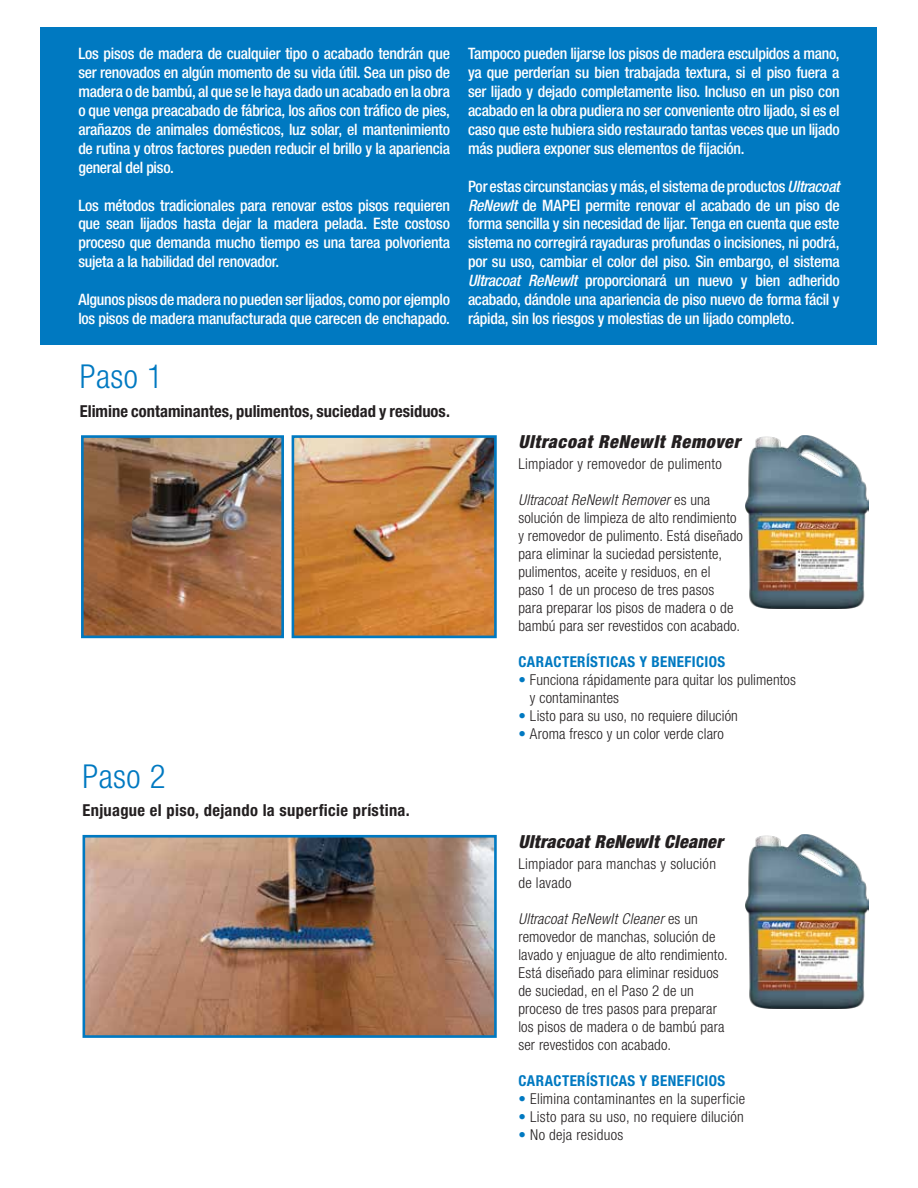
<style>
.page{position:relative;width:918px;height:1188px;background:#fff}
.page>*{position:absolute;margin:0;border:0;box-sizing:border-box;transform-origin:0 0}
.t1{font:300 condensed 33px "Helvetica Neue LT Std";letter-spacing:.015em;color:#0079c1}
.t2{font:italic 900 condensed 18px "Helvetica Neue LT Std";letter-spacing:.03em;color:#231f20}
.t3{font:700 condensed 16.5px "Helvetica Neue LT Std";letter-spacing:.005em;color:#231f20}
.t4{font:500 condensed 15.75px/18.9px "Helvetica Neue LT Std";letter-spacing:-.02em;color:#fff;text-align:justify}
.t5{font:300 condensed 15px/18px "Helvetica Neue LT Std";letter-spacing:.01em;color:#231f20}
.t6{font:700 condensed 15px "Helvetica Neue LT Std";letter-spacing:.025em;color:#0079c1}
.s1{font-style:italic}
.s2{color:#0079c1}
</style>
<div class="page">
<div style="left:41px;top:27px;width:836px;height:318px;background:#0079c1"></div>
<img style="left:85px;top:439px;width:195px;height:195px">
<div style="left:81px;top:435px;width:203px;height:203px;border:3px solid #0079c1"></div>
<img style="left:296px;top:439px;width:197px;height:195px">
<div style="left:292px;top:435px;width:205px;height:203px;border:3px solid #0079c1"></div>
<img style="left:87px;top:839px;width:406px;height:195px">
<div style="left:83px;top:835px;width:414px;height:203px;border:3px solid #0079c1"></div>
<img style="left:746px;top:435px;width:123px;height:174px">
<img style="left:746px;top:835px;width:123px;height:174px">
<p class="t4" style="left:78px;top:44px;width:373px">Los pisos de madera de cualquier tipo o acabado tendrán que ser renovados en algún momento de su vida útil. Sea un piso de madera o de bambú, al que se le haya dado un acabado en la obra o que venga preacabado de fábrica, los años con tráfico de pies, arañazos de animales domésticos, luz solar, el mantenimiento de rutina y otros factores pueden reducir el brillo y la apariencia general del piso.</p>
<p class="t4" style="left:78px;top:195px;width:373px">Los métodos tradicionales para renovar estos pisos requieren que sean lijados hasta dejar la madera pelada. Este costoso proceso que demanda mucho tiempo es una tarea polvorienta sujeta a la habilidad del renovador.</p>
<p class="t4" style="left:78px;top:290px;width:373px">Algunos pisos de madera no pueden ser lijados, como por ejemplo los pisos de madera manufacturada que carecen de enchapado.</p>
<h1 class="t1" style="left:80px;top:357px;width:85px">Paso 1</h1>
<p class="t3" style="left:80px;top:401px;width:372px">Elimine contaminantes, pulimentos, suciedad y residuos.</p>
<h1 class="t1" style="left:82px;top:757px;width:85px">Paso 2</h1>
<p class="t3" style="left:82px;top:801px;width:329px">Enjuague el piso, dejando la superficie prístina.</p>
<p class="t4" style="left:468px;top:44px;width:373px">Tampoco pueden lijarse los pisos de madera esculpidos a mano, ya que perderían su bien trabajada textura, si el piso fuera a ser lijado y dejado completamente liso. Incluso en un piso con acabado en la obra pudiera no ser conveniente otro lijado, si es el caso que este hubiera sido restaurado tantas veces que un lijado más pudiera exponer sus elementos de fijación.</p>
<p class="t4" style="left:468px;top:176px;width:373px">Por estas circunstancias y más, el sistema de productos <span class="s1">Ultracoat ReNewIt</span> de MAPEI permite renovar el acabado de un piso de forma sencilla y sin necesidad de lijar. Tenga en cuenta que este sistema no corregirá rayaduras profundas o incisiones, ni podrá, por su uso, cambiar el color del piso. Sin embargo, el sistema <span class="s1">Ultracoat ReNewIt</span> proporcionará un nuevo y bien adherido acabado, dándole una apariencia de piso nuevo de forma fácil y rápida, sin los riesgos y molestias de un lijado completo.</p>
<p class="t2" style="left:518px;top:431px;width:223px">Ultracoat ReNewIt Remover</p>
<p class="t5" style="left:518px;top:455px;width:205px">Limpiador y removedor de pulimento</p>
<p class="t5" style="left:518px;top:491px;width:226px"><span class="s1">Ultracoat ReNewIt Remover</span> es una solución de limpieza de alto rendimiento y removedor de pulimento. Está diseñado para eliminar la suciedad persistente, pulimentos, aceite y residuos, en el<br>paso 1 de un proceso de tres pasos<br>para preparar los pisos de madera o de bambú para ser revestidos con acabado.</p>
<p class="t6" style="left:518px;top:653px;width:208px">CARACTERÍSTICAS Y BENEFICIOS</p>
<p class="t5" style="left:530px;top:671px;width:268px;text-indent:-12px"><span class="s2">•</span> Funciona rápidamente para quitar los pulimentos y contaminantes</p>
<p class="t5" style="left:518px;top:707px;width:221px"><span class="s2">•</span> Listo para su uso, no requiere dilución</p>
<p class="t5" style="left:518px;top:725px;width:207px"><span class="s2">•</span> Aroma fresco y un color verde claro</p>
<p class="t2" style="left:518px;top:830px;width:206px">Ultracoat ReNewIt Cleaner</p>
<p class="t5" style="left:518px;top:853px;width:199px;line-height:19.5px">Limpiador para manchas y solución de lavado</p>
<p class="t5" style="left:518px;top:910px;width:211px"><span class="s1">Ultracoat ReNewIt Cleaner</span> es un removedor de manchas, solución de lavado y enjuague de alto rendimiento.<br>Está diseñado para eliminar residuos de suciedad, en el Paso 2 de un proceso de tres pasos para preparar los pisos de madera o de bambú para ser revestidos con acabado.</p>
<p class="t6" style="left:518px;top:1072px;width:208px">CARACTERÍSTICAS Y BENEFICIOS</p>
<p class="t5" style="left:518px;top:1090px;width:228px"><span class="s2">•</span> Elimina contaminantes en la superficie</p>
<p class="t5" style="left:518px;top:1108px;width:227px"><span class="s2">•</span> Listo para su uso, no requiere dilución</p>
<p class="t5" style="left:518px;top:1126px;width:106px"><span class="s2">•</span> No deja residuos</p>
</div>
